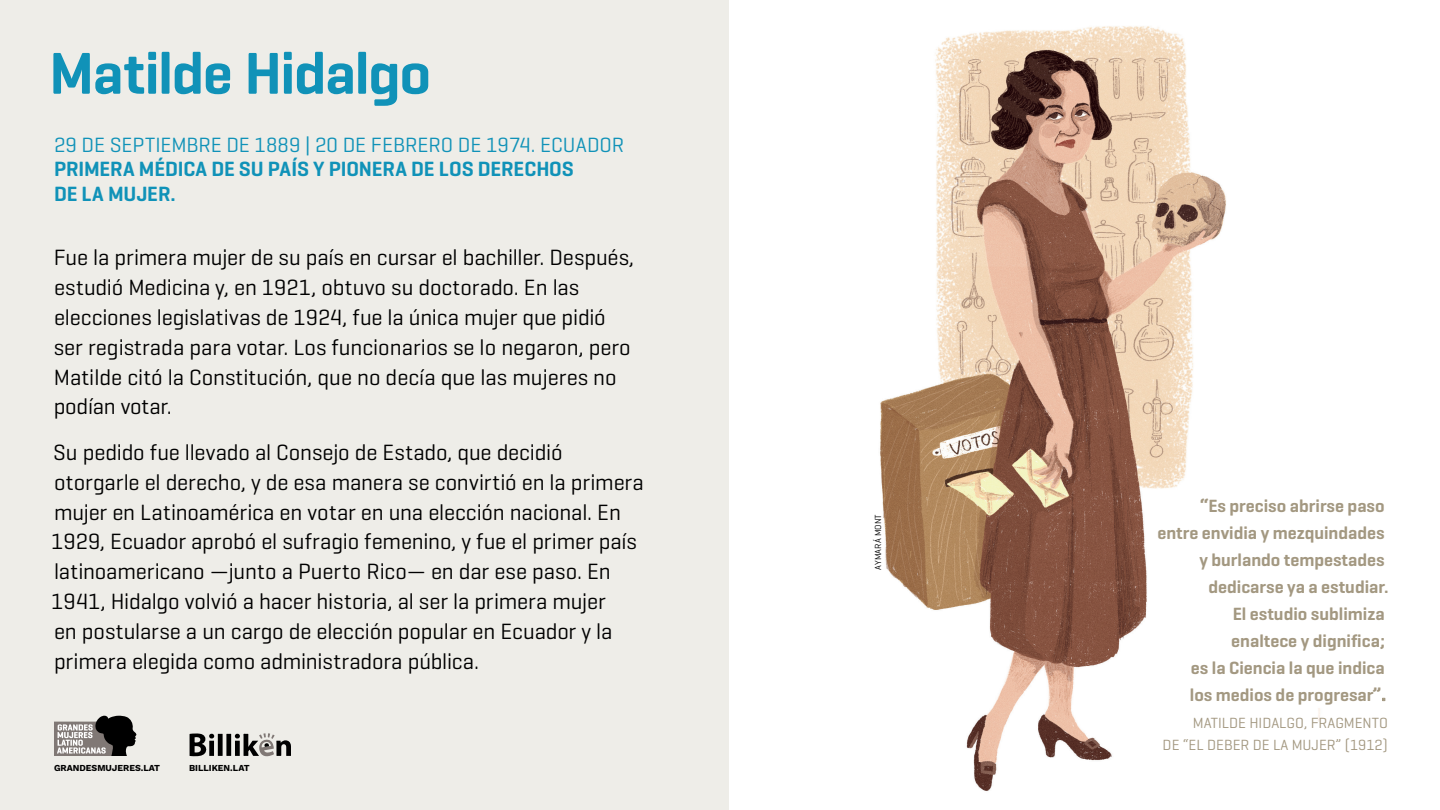
<style>
.page{position:relative;width:1440px;height:810px;background:#fff}
.page>*{position:absolute;margin:0;border:0;box-sizing:border-box;transform-origin:0 0}
.Mujer_Nombre{font:600 60px "Geogrotesque";letter-spacing:-.025em;color:#1092b8}
.Volanta_negra{font:22.5px/30px "Geogrotesque";letter-spacing:-.005em;color:#000}
.Volanta_negra-2{font:600 21px/24.5px "Geogrotesque";letter-spacing:-.005em;color:#1092b8}
.Pr_Textual_sufragist{font:600 18px "Geogrotesque";color:#a39881}
.t1{font:15px/22.5px "Geogrotesque";color:#a39881;text-align:right}
.t2{font:9px "Work Sans";color:#000}
.Volanta_negra-3{font:9px "Geogrotesque";letter-spacing:.025em;color:#000}
.s1{font-weight:400}
</style>
<div class="page">
<img style="left:880px;top:26px;width:440px;height:765px">
<div style="left:0;top:0;width:729px;height:810px;background:#eeede8"></div>
<svg style="left:190px;top:733px;width:101px;height:23px"></svg>
<svg style="left:54px;top:716px;width:83px;height:40px"></svg>
<p class="Mujer_Nombre" style="left:49px;top:36px;width:383px">Matilde Hidalgo</p>
<p class="Volanta_negra-2" style="left:54px;top:132px;width:572px"><span class="s1">29 DE SEPTIEMBRE DE 1889 | 20 DE FEBRERO DE 1974. ECUADOR<br></span>PRIMERA MÉDICA DE SU PAÍS Y PIONERA DE LOS DERECHOS<br>DE LA MUJER.</p>
<p class="Volanta_negra" style="left:54px;top:241px;width:582px">Fue la primera mujer de su país en cursar el bachiller. Después, estudió Medicina y, en 1921, obtuvo su doctorado. En las elecciones legislativas de 1924, fue la única mujer que pidió ser registrada para votar. Los funcionarios se lo negaron, pero Matilde citó la Constitución, que no decía que las mujeres no podían votar.</p>
<p class="Volanta_negra" style="left:51px;top:436px;width:594px">Su pedido fue llevado al Consejo de Estado, que decidió otorgarle el derecho, y de esa manera se convirtió en la primera mujer en Latinoamérica en votar en una elección nacional. En 1929, Ecuador aprobó el sufragio femenino, y fue el primer país latinoamericano —junto a Puerto Rico— en dar ese paso. En 1941, Hidalgo volvió a hacer historia, al ser la primera mujer<br>en postularse a un cargo de elección popular en Ecuador y la primera elegida como administradora pública.</p>
<p class="t2" style="left:54px;top:761px;width:108px">GRANDESMUJERES.LAT</p>
<p class="t2" style="left:189px;top:761px;width:62px">BILLIKEN.LAT</p>
<p class="Volanta_negra-3" style="left:872px;top:570px;width:57px;rotate:-90deg">AYMARÁ MONT</p>
<p class="Pr_Textual_sufragist" style="left:1200px;top:494px;width:186px">“Es preciso abrirse paso</p>
<p class="Pr_Textual_sufragist" style="left:1157px;top:521px;width:229px">entre envidia y mezquindades</p>
<p class="Pr_Textual_sufragist" style="left:1199px;top:548px;width:187px">y burlando tempestades</p>
<p class="Pr_Textual_sufragist" style="left:1209px;top:575px;width:182px">dedicarse ya a estudiar.</p>
<p class="Pr_Textual_sufragist" style="left:1233px;top:602px;width:153px">El estudio sublimiza</p>
<p class="Pr_Textual_sufragist" style="left:1231px;top:629px;width:155px">enaltece y dignifica;</p>
<p class="Pr_Textual_sufragist" style="left:1191px;top:656px;width:195px">es la Ciencia la que indica</p>
<p class="Pr_Textual_sufragist" style="left:1190px;top:683px;width:198px">los medios de progresar”.</p>
<p class="t1" style="left:1163px;top:711px;width:227px">MATILDE HIDALGO, FRAGMENTO<br>DE “EL DEBER DE LA MUJER” (1912)</p>
</div>
